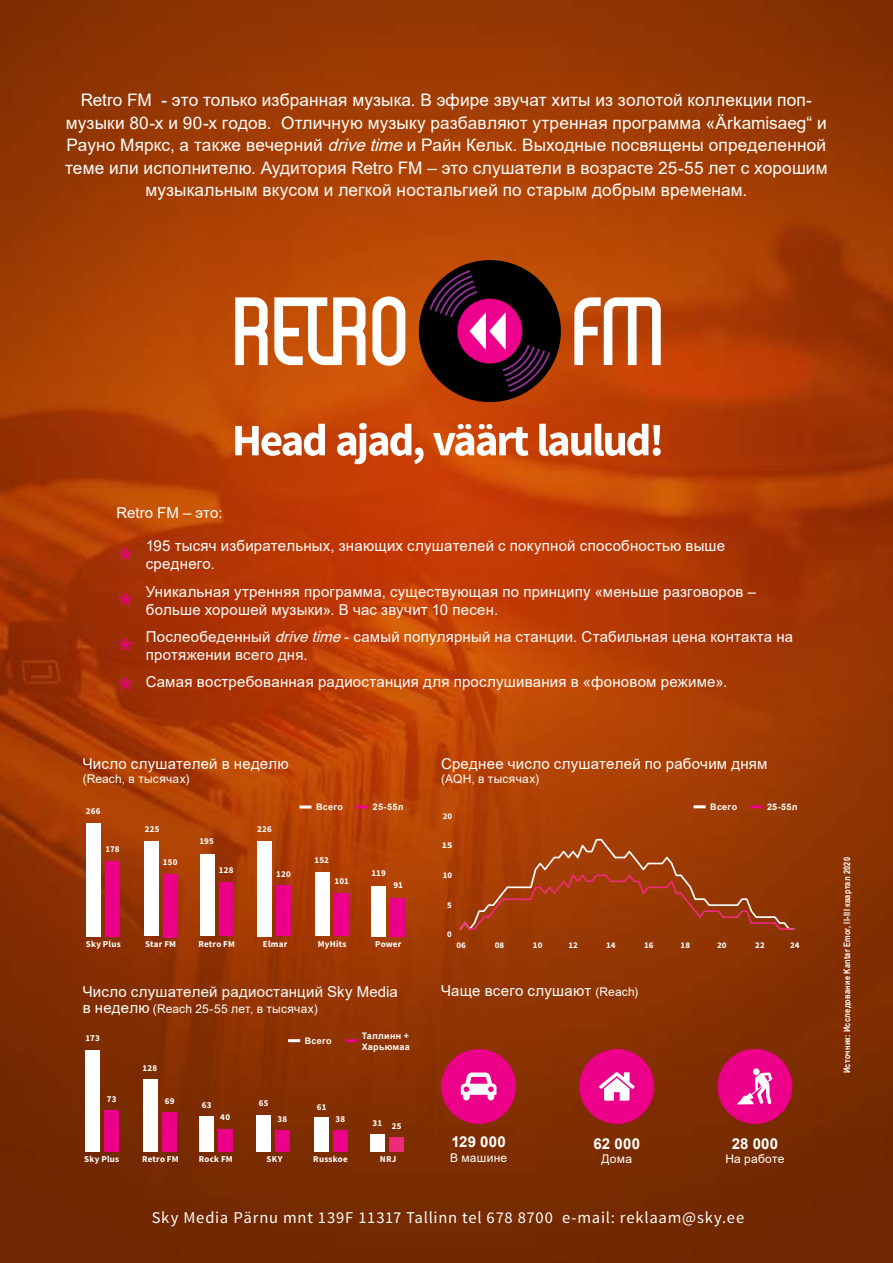
<style>
.page{position:relative;width:893px;height:1263px;background:#fff}
.page>*{position:absolute;margin:0;border:0;box-sizing:border-box;transform-origin:0 0}
.t1{font:17.25px/22.5px "Arial";letter-spacing:.005em;color:#fff;text-align:center}
.t2{font:16.5px "Source Sans Pro";letter-spacing:.045em;color:#fff}
.t3{font:15px/18px "Arial";letter-spacing:.015em;color:#fff}
.t4{font:700 15px "Arial";letter-spacing:.015em;color:#fff}
.t5{font:12px "Arial";letter-spacing:.02em;color:#fff}
.t6{font:700 9px "Source Sans Pro";letter-spacing:.025em;color:#fff}
.t7{font:700 9px "Arial Narrow";letter-spacing:.03em;color:#fff}
.t8{font:700 9px/10.8px "Arial";letter-spacing:.03em;color:#fff}
.t9{font:700 8.7px "Source Sans Pro";color:#fff;scale:1.04 1}
.t10{font:700 8.7px "Source Sans Pro";color:#fff}
.t11{font:700 8.7px "Source Sans Pro";color:#fff;scale:1.16 1}
.s1{font-style:italic}
.s2{font-size:15px}
.s3{font-size:12px}
</style>
<div class="page">
<img style="left:0;top:0;width:893px;height:1263px">
<div style="left:419px;top:260px;width:142px;height:142px;background:#000;border-radius:50%"></div>
<svg style="left:235px;top:270px;width:426px;height:122px"></svg>
<svg style="left:235px;top:423px;width:426px;height:41px"></svg>
<svg style="left:118px;top:546px;width:15px;height:15px"></svg>
<svg style="left:118px;top:592px;width:15px;height:14px"></svg>
<svg style="left:118px;top:637px;width:15px;height:14px"></svg>
<svg style="left:118px;top:676px;width:15px;height:14px"></svg>
<svg style="left:288px;top:1039px;width:12px;height:3px"></svg>
<svg style="left:345px;top:1039px;width:12px;height:3px"></svg>
<div style="left:717px;top:1049px;width:75px;height:75px;background:#ec0089;border-radius:50%"></div>
<svg style="left:737px;top:1072px;width:36px;height:32px"></svg>
<div style="left:753px;top:1068px;width:7px;height:7px;background:#fff;border-radius:50%"></div>
<div style="left:579px;top:1049px;width:75px;height:75px;background:#ec0089;border-radius:50%"></div>
<svg style="left:599px;top:1072px;width:36px;height:29px"></svg>
<div style="left:441px;top:1049px;width:75px;height:75px;background:#ec0089;border-radius:50%"></div>
<svg style="left:461px;top:1072px;width:35px;height:28px"></svg>
<svg style="left:299px;top:805px;width:12px;height:3px"></svg>
<svg style="left:356px;top:805px;width:12px;height:3px"></svg>
<svg style="left:693px;top:805px;width:13px;height:3px"></svg>
<svg style="left:750px;top:805px;width:12px;height:3px"></svg>
<div style="left:106px;top:861px;width:14px;height:76px;background:#ec0089"></div>
<div style="left:163px;top:874px;width:15px;height:63px;background:#ec0089"></div>
<div style="left:219px;top:882px;width:14px;height:54px;background:#ec0089"></div>
<div style="left:277px;top:886px;width:14px;height:50px;background:#ec0089"></div>
<div style="left:334px;top:894px;width:14px;height:42px;background:#ec0089"></div>
<div style="left:390px;top:898px;width:14px;height:38px;background:#ec0089"></div>
<div style="left:87px;top:823px;width:14px;height:114px;background:#fff"></div>
<div style="left:144px;top:841px;width:14px;height:95px;background:#fff"></div>
<div style="left:200px;top:854px;width:14px;height:82px;background:#fff"></div>
<div style="left:258px;top:841px;width:14px;height:95px;background:#fff"></div>
<div style="left:315px;top:872px;width:14px;height:64px;background:#fff"></div>
<div style="left:371px;top:886px;width:14px;height:50px;background:#fff"></div>
<svg style="left:458px;top:838px;width:337px;height:94px;background:#a03d0c"></svg>
<div style="left:105px;top:1110px;width:14px;height:41px;background:#ec0089"></div>
<div style="left:162px;top:1112px;width:14px;height:39px;background:#ec0089"></div>
<div style="left:218px;top:1129px;width:15px;height:22px;background:#ec0089"></div>
<div style="left:276px;top:1130px;width:14px;height:21px;background:#ec0089"></div>
<div style="left:333px;top:1130px;width:15px;height:21px;background:#ec0089"></div>
<div style="left:389px;top:1137px;width:15px;height:14px;background:#ee2a7b"></div>
<div style="left:86px;top:1050px;width:14px;height:101px;background:#fff"></div>
<div style="left:143px;top:1079px;width:14px;height:72px;background:#fff"></div>
<div style="left:199px;top:1116px;width:15px;height:35px;background:#fff"></div>
<div style="left:257px;top:1114px;width:14px;height:37px;background:#fff"></div>
<div style="left:314px;top:1117px;width:15px;height:34px;background:#fff"></div>
<div style="left:370px;top:1134px;width:15px;height:17px;background:#fff"></div>
<p class="t1" style="left:65px;top:89px;width:764px">Retro FM - это только избранная музыка. В эфире звучат хиты из золотой коллекции поп&shy;музыки 80-х и 90-х годов. Отличную музыку разбавляют утренная программа «Ärkamisaeg“ и Рауно Мяркс, а также вечерний <span class="s1">drivetime</span>и Райн Кельк. Выходные посвящены определенной теме или исполнителю. Аудитория Retro FM – это слушатели в возрасте 25-55 лет с хорошим музыкальным вкусом и легкой ностальгией по старым добрым временам.</p>
<p class="t3" style="left:116px;top:504px;width:108px">Retro FM – это:</p>
<p class="t3" style="left:146px;top:537px;width:581px">195 тысяч избирательных, знающих слушателей с покупной способностью выше среднего.</p>
<p class="t3" style="left:146px;top:582px;width:612px">Уникальная утренняя программа, существующая по принципу «меньше разговоров – больше хорошей музыки». В час звучит 10 песен.</p>
<p class="t3" style="left:146px;top:627px;width:649px">Послеобеденный <span class="s1">drivetime</span>- самый популярный на станции. Стабильная цена контакта на протяжении всего дня.</p>
<p class="t3" style="left:146px;top:673px;width:583px">Самая востребованная радиостанция для прослушивания в «фоновом режиме».</p>
<p class="t3" style="left:83px;top:755px;width:208px">Число слушателей в неделю</p>
<p class="t5" style="left:83px;top:771px;width:108px">(Reach, в тысячах)</p>
<p class="t6" style="left:86px;top:805px;width:16px">266</p>
<p class="t6" style="left:106px;top:843px;width:16px">178</p>
<p class="t6" style="left:145px;top:823px;width:16px">225</p>
<p class="t6" style="left:257px;top:823px;width:16px">226</p>
<p class="t6" style="left:163px;top:856px;width:16px">150</p>
<p class="t6" style="left:199px;top:835px;width:16px">195</p>
<p class="t6" style="left:219px;top:864px;width:16px">128</p>
<p class="t6" style="left:276px;top:868px;width:16px">120</p>
<p class="t8" style="left:316px;top:802px;width:28px">Всего</p>
<p class="t8" style="left:373px;top:801px;width:32px">25-55л</p>
<p class="t6" style="left:314px;top:854px;width:16px">152</p>
<p class="t6" style="left:335px;top:875px;width:16px">101</p>
<p class="t6" style="left:371px;top:867px;width:16px">119</p>
<p class="t6" style="left:393px;top:880px;width:11px">91</p>
<p class="t6" style="left:86px;top:938px;width:36px">Sky Plus</p>
<p class="t6" style="left:145px;top:938px;width:32px">Star FM</p>
<p class="t6" style="left:198px;top:938px;width:38px">Retro FM</p>
<p class="t6" style="left:263px;top:938px;width:26px">Elmar</p>
<p class="t6" style="left:318px;top:938px;width:30px">MyHits</p>
<p class="t6" style="left:375px;top:938px;width:28px">Power</p>
<p class="t3" style="left:83px;top:982px;width:317px">Число слушателей радиостанций Sky Media</p>
<p class="t8" style="left:305px;top:1035px;width:28px">Всего</p>
<p class="t8" style="left:362px;top:1031px;width:50px">Таллинн +<br>Харьюмаа</p>
<p class="t5" style="left:83px;top:1001px;width:236px"><span class="s2">в неделю</span> (Reach 25-55 лет, в тысячах)</p>
<p class="t6" style="left:86px;top:1033px;width:16px">173</p>
<p class="t6" style="left:107px;top:1093px;width:11px">73</p>
<p class="t6" style="left:143px;top:1062px;width:16px">128</p>
<p class="t6" style="left:165px;top:1096px;width:11px">69</p>
<p class="t6" style="left:202px;top:1099px;width:11px">63</p>
<p class="t6" style="left:220px;top:1112px;width:11px">40</p>
<p class="t6" style="left:259px;top:1097px;width:11px">65</p>
<p class="t6" style="left:278px;top:1113px;width:11px">38</p>
<p class="t6" style="left:317px;top:1101px;width:11px">61</p>
<p class="t6" style="left:335px;top:1113px;width:11px">38</p>
<p class="t6" style="left:373px;top:1119px;width:31px">31 25</p>
<p class="t6" style="left:84px;top:1153px;width:36px">Sky Plus</p>
<p class="t6" style="left:142px;top:1153px;width:38px">Retro FM</p>
<p class="t6" style="left:199px;top:1153px;width:35px">Rock FM</p>
<p class="t6" style="left:267px;top:1153px;width:18px">SKY</p>
<p class="t6" style="left:313px;top:1153px;width:36px">Russkoe</p>
<p class="t6" style="left:380px;top:1153px;width:18px">NRJ</p>
<p class="t3" style="left:441px;top:755px;width:328px">Среднее число слушателей по рабочим дням</p>
<p class="t5" style="left:441px;top:771px;width:99px">(AQH, в тысячах)</p>
<p class="t8" style="left:710px;top:802px;width:28px">Всего</p>
<p class="t8" style="left:767px;top:802px;width:32px">25-55л</p>
<p class="t10" style="left:443px;top:810px;width:11px">20</p>
<p class="t11" style="left:442px;top:840px;width:11px">15</p>
<p class="t10" style="left:443px;top:869px;width:11px">10</p>
<p class="t10" style="left:447px;top:899px;width:6px">5</p>
<p class="t10" style="left:447px;top:928px;width:6px">0</p>
<p class="t9" style="left:456px;top:940px;width:11px">06</p>
<p class="t9" style="left:495px;top:940px;width:11px">08</p>
<p class="t9" style="left:533px;top:940px;width:11px">10</p>
<p class="t9" style="left:568px;top:940px;width:11px">12</p>
<p class="t9" style="left:606px;top:940px;width:11px">14</p>
<p class="t9" style="left:644px;top:940px;width:11px">16</p>
<p class="t9" style="left:681px;top:940px;width:11px">18</p>
<p class="t9" style="left:717px;top:940px;width:11px">20</p>
<p class="t9" style="left:755px;top:940px;width:11px">22</p>
<p class="t9" style="left:790px;top:940px;width:11px">24</p>
<p class="t3" style="left:441px;top:982px;width:198px">Чаще всего слушают <span class="s3">(Reach)</span></p>
<p class="t4" style="left:451px;top:1131px;width:56px">129 000</p>
<p class="t5" style="left:450px;top:1149px;width:59px">B машине</p>
<p class="t4" style="left:594px;top:1133px;width:48px">62 000</p>
<p class="t5" style="left:602px;top:1151px;width:32px">Дома</p>
<p class="t4" style="left:732px;top:1133px;width:48px">28 000</p>
<p class="t5" style="left:725px;top:1151px;width:61px">На работе</p>
<p class="t2" style="left:152px;top:1207px;width:594px">Sky Media Pärnu mnt 139F 11317 Tallinn tel 678 8700 e-mail: reklaam@sky.ee</p>
<p class="t7" style="left:840px;top:1073px;width:217px;rotate:-90deg">Источник: Исследование Kantar Emor, II-III квартал 2020</p>
</div>
